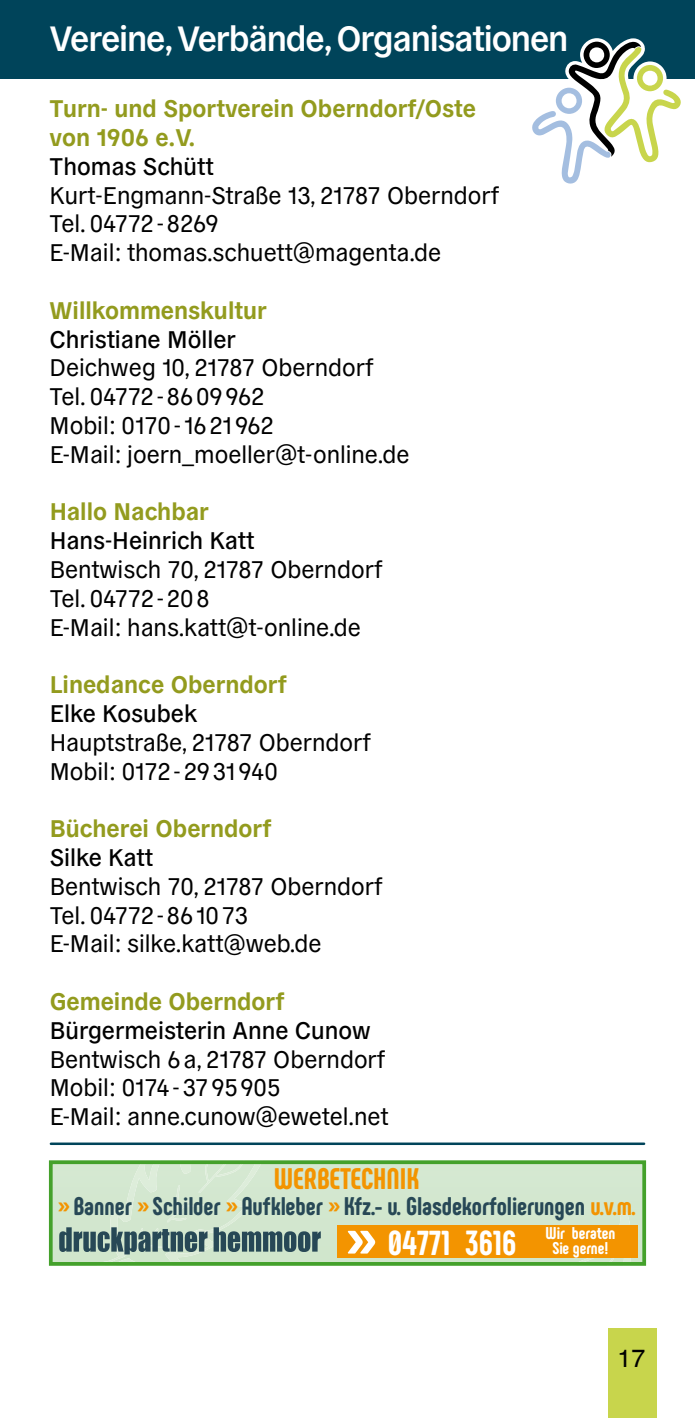
<style>
.page{position:relative;width:695px;height:1418px;background:#fff}
.page>*{position:absolute;margin:0;border:0;box-sizing:border-box;transform-origin:0 0}
.t1{font:600 35px "General Grotesque";letter-spacing:-.03em;color:#fff}
.t2{font:800 34.75px "Phenomena";color:#fff}
.t3{font:800 29.75px "Phenomena";color:#f39400}
.t4{font:800 25.5px "Phenomena";color:#274856}
.t5{font:25px "Helvetica";color:#000}
.t6{font:24px/28.8px "General Grotesque";color:#000}
.t7{font:700 24px/28.8px "General Grotesque";color:#939b1e}
.t8{font:24px "General Grotesque";color:#000}
.t9{font:800 17px "Phenomena";letter-spacing:-.005em;color:#fff}
.s1{color:#f39400}
.s2{font-size:65.5px}
.s3{font-size:17px}
</style>
<div class="page">
<div style="left:608px;top:1328px;width:49px;height:89px;background:#c8d54c"></div>
<div style="left:0;top:0;width:694px;height:79px;background:#00445a"></div>
<svg style="left:532px;top:38px;width:149px;height:146px"></svg>
<hr style="left:51px;top:1142px;width:593px;height:2px;background:#00445a">
<div style="left:49px;top:1160px;width:597px;height:105px;background:#d3e7cf"></div>
<img style="left:110px;top:1165px;width:152px;height:95px">
<img style="left:198px;top:1165px;width:47px;height:27px">
<img style="left:167px;top:1185px;width:43px;height:37px">
<img style="left:584px;top:1213px;width:47px;height:47px">
<svg style="left:607px;top:1258px;width:7px;height:2px"></svg>
<svg style="left:59px;top:1227px;width:148px;height:27px"></svg>
<svg style="left:213px;top:1227px;width:108px;height:24px"></svg>
<div style="left:49px;top:1160px;width:597px;height:105px;border:4px solid #44a12b"></div>
<div style="left:337px;top:1225px;width:300px;height:33px;background:#f39400"></div>
<h1 class="t1" style="left:50px;top:14px;width:520px">Vereine, Verbände, Organisationen</h1>
<p class="t7" style="left:50px;top:93px;width:427px">Turn- und Sportverein Oberndorf/Oste von 1906 e.V.</p>
<p class="t8" style="left:50px;top:150px;width:166px">Thomas Schütt</p>
<p class="t6" style="left:50px;top:179px;width:450px">Kurt-Engmann-Straße 13, 21787 Oberndorf<br>Tel. 04772-8269<br>E-Mail: thomas.schuett@magenta.de</p>
<p class="t7" style="left:50px;top:294px;width:218px">Willkommenskultur</p>
<p class="t8" style="left:50px;top:322px;width:188px">Christiane Möller</p>
<p class="t6" style="left:50px;top:352px;width:361px">Deichweg 10, 21787 Oberndorf<br>Tel. 04772-8609962<br>Mobil: 0170-1621962<br>E-Mail: joern_moeller@t-online.de</p>
<p class="t7" style="left:50px;top:496px;width:160px">Hallo Nachbar</p>
<p class="t8" style="left:50px;top:524px;width:206px">Hans-Heinrich Katt</p>
<p class="t6" style="left:50px;top:553px;width:334px">Bentwisch 70, 21787 Oberndorf<br>Tel. 04772-208<br>E-Mail: hans.katt@t-online.de</p>
<p class="t7" style="left:50px;top:668px;width:238px">Linedance Oberndorf</p>
<p class="t8" style="left:50px;top:697px;width:149px">Elke Kosubek</p>
<p class="t6" style="left:50px;top:726px;width:322px">Hauptstraße, 21787 Oberndorf<br>Mobil: 0172-2931940</p>
<p class="t7" style="left:50px;top:812px;width:223px">Bücherei Oberndorf</p>
<p class="t8" style="left:50px;top:840px;width:105px">Silke Katt</p>
<p class="t6" style="left:50px;top:870px;width:334px">Bentwisch 70, 21787 Oberndorf<br>Tel. 04772-861073<br>E-Mail: silke.katt@web.de</p>
<p class="t7" style="left:50px;top:985px;width:236px">Gemeinde Oberndorf</p>
<p class="t8" style="left:50px;top:1013px;width:322px">Bürgermeisterin Anne Cunow</p>
<p class="t6" style="left:50px;top:1043px;width:340px">Bentwisch 6a, 21787 Oberndorf<br>Mobil: 0174-3795905<br>E-Mail: anne.cunow@ewetel.net</p>
<p class="t3" style="left:274px;top:1160px;width:148px">WERBETECHNIK</p>
<p class="t4" style="left:58px;top:1190px;width:579px"><span class="s1">»</span> Banner <span class="s1">»</span> Schilder <span class="s1">»</span> Aufkleber <span class="s1">»</span> Kfz.- u. Glasdekorfolierungen <span class="s1">u.v.m.</span></p>
<p class="t9" style="left:545px;top:1222px;width:71px">Wir beraten</p>
<h2 class="t2" style="left:345px;top:1220px;width:264px"><span class="s2">»</span> 04771 3616 <span class="s3">Sie gerne!</span></h2>
<p class="t5" style="left:617px;top:1338px;width:29px">17</p>
</div>
